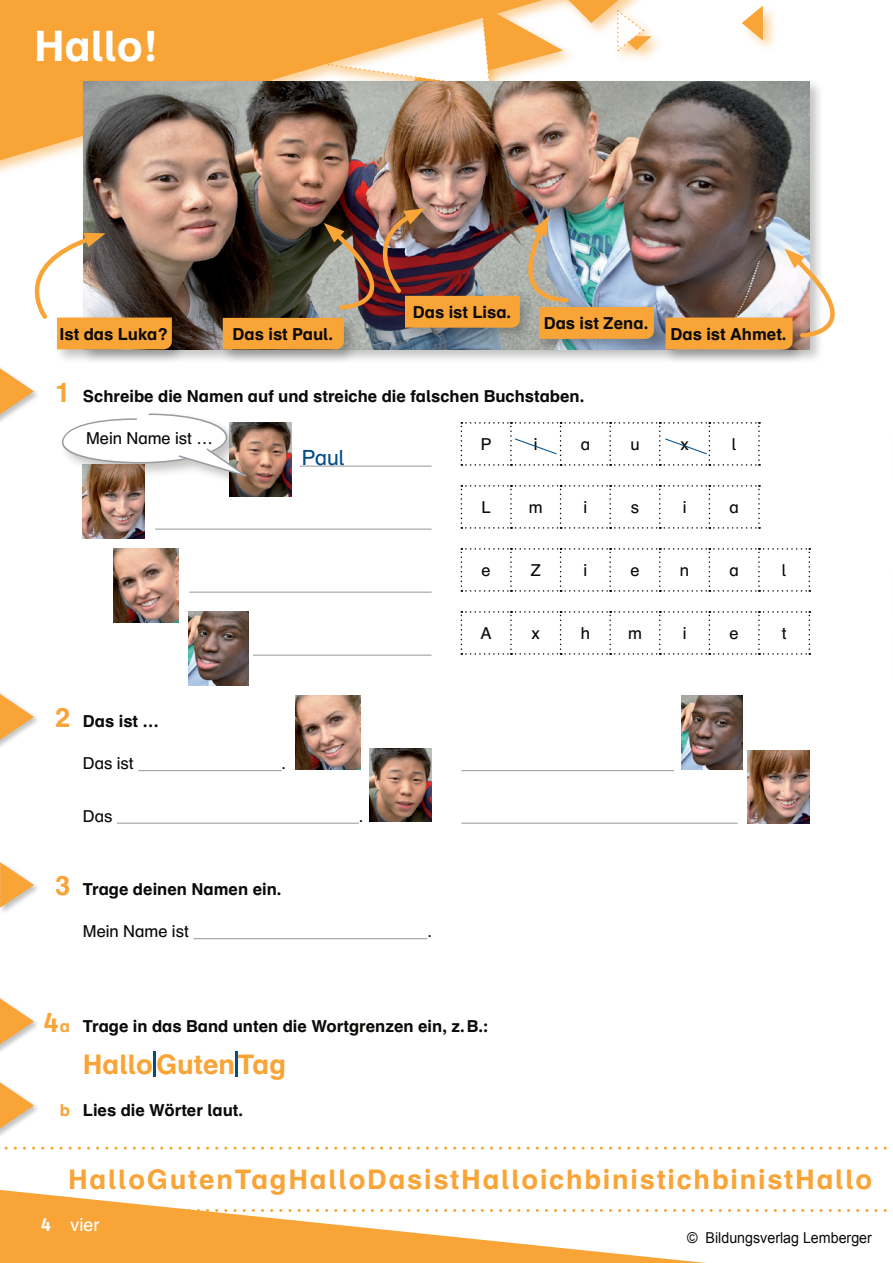
<style>
.page{position:relative;width:893px;height:1263px;background:#fff}
.page>*{position:absolute;margin:0;border:0;box-sizing:border-box;transform-origin:0 0}
.t1{font:700 42px "Schulbuch Nord OT";color:#fff}
.t2{font:700 27px "Schulbuch Nord OT";letter-spacing:.065em;color:#f9a437}
.t3{font:700 27px "Schulbuch Nord OT";color:#f9a437}
.t4{font:21px "Schulbuch Nord OT";color:#044e88}
.t5{font:18px "Schulbuch Nord OT";color:#fff}
.t6{font:700 18px "Schulbuch Nord OT";color:#fff}
.t7{font:700 16.5px "Schulbuch Nord OT";color:#0b0a08}
.t8{font:16.5px "Schulbuch Nord OT";color:#0b0a08}
.t9{font:700 16.5px "Schulbuch Nord OT";color:#f9a437}
.t10{font:15px "Arial";color:#0b0a08;scale:.95 1}
.s1{font-size:16.5px}
</style>
<div class="page">
<div style="left:0;top:0;width:328px;height:168px;background:#f9a437"></div>
<div style="left:615px;top:9px;width:42px;height:56px;background:#f9a437;opacity:.5"></div>
<svg style="left:328px;top:0;width:324px;height:78px"></svg>
<div style="left:740px;top:4px;width:38px;height:50px;background:#f9a437;opacity:.5"></div>
<svg style="left:742px;top:6px;width:21px;height:34px"></svg>
<svg style="left:4px;top:1147px;width:889px;height:3px"></svg>
<svg style="left:0;top:1190px;width:893px;height:73px"></svg>
<svg style="left:461px;top:485px;width:299px;height:44px"></svg>
<svg style="left:461px;top:548px;width:349px;height:44px"></svg>
<svg style="left:461px;top:611px;width:349px;height:44px"></svg>
<hr style="left:300px;top:466px;width:132px;height:1px;background:#93979c">
<hr style="left:155px;top:529px;width:277px;height:1px;background:#93979c">
<hr style="left:189px;top:592px;width:243px;height:1px;background:#93979c">
<hr style="left:253px;top:655px;width:179px;height:1px;background:#93979c">
<hr style="left:138px;top:770px;width:143px;height:1px;background:#93979c">
<hr style="left:461px;top:770px;width:213px;height:1px;background:#93979c">
<hr style="left:117px;top:823px;width:242px;height:1px;background:#93979c">
<hr style="left:461px;top:823px;width:277px;height:1px;background:#93979c">
<hr style="left:193px;top:938px;width:234px;height:1px;background:#93979c">
<hr style="left:153px;top:1051px;width:3px;height:25px;background:#044e88">
<hr style="left:235px;top:1051px;width:2px;height:25px;background:#044e88">
<svg style="left:0;top:368px;width:34px;height:46px"></svg>
<img style="left:230px;top:423px;width:62px;height:73px">
<img style="left:83px;top:491px;width:62px;height:47px">
<img style="left:114px;top:549px;width:65px;height:73px">
<img style="left:188px;top:612px;width:61px;height:73px">
<svg style="left:461px;top:422px;width:299px;height:44px"></svg>
<div style="left:59px;top:411px;width:201px;height:80px;background:#0b0a08;opacity:.25"></div>
<svg style="left:59px;top:413px;width:195px;height:67px"></svg>
<svg style="left:0;top:694px;width:34px;height:46px"></svg>
<img style="left:295px;top:696px;width:65px;height:73px">
<img style="left:369px;top:748px;width:62px;height:74px">
<img style="left:682px;top:696px;width:60px;height:73px">
<img style="left:747px;top:750px;width:62px;height:74px">
<div style="left:0;top:861px;width:41px;height:54px;background:#0b0a08;opacity:.25"></div>
<svg style="left:0;top:862px;width:34px;height:46px"></svg>
<svg style="left:0;top:998px;width:34px;height:46px"></svg>
<svg style="left:0;top:1082px;width:34px;height:46px"></svg>
<div style="left:80px;top:78px;width:745px;height:287px;background:#0b0a08;opacity:.25"></div>
<img style="left:83px;top:81px;width:726px;height:269px">
<div style="left:54px;top:314px;width:133px;height:51px;background:#0b0a08;opacity:.25"></div>
<svg style="left:34px;top:232px;width:138px;height:117px"></svg>
<div style="left:220px;top:315px;width:139px;height:49px;background:#0b0a08;opacity:.25"></div>
<div style="left:536px;top:304px;width:133px;height:50px;background:#0b0a08;opacity:.25"></div>
<div style="left:662px;top:314px;width:146px;height:51px;background:#0b0a08;opacity:.25"></div>
<img style="left:223px;top:208px;width:431px;height:141px">
<svg style="left:665px;top:248px;width:170px;height:101px"></svg>
<h1 class="t1" style="left:34px;top:19px;width:126px">Hallo!</h1>
<p class="t7" style="left:59px;top:323px;width:110px">Ist das Luka?</p>
<p class="t7" style="left:233px;top:323px;width:102px">Das ist Paul.</p>
<p class="t7" style="left:413px;top:301px;width:100px">Das ist Lisa.</p>
<p class="t7" style="left:544px;top:313px;width:106px">Das ist Zena.</p>
<h2 class="t2" style="left:55px;top:375px;width:17px">1</h2>
<p class="t7" style="left:83px;top:385px;width:503px">Schreibe die Namen auf und streiche die falschen Buchstaben.</p>
<p class="t7" style="left:670px;top:323px;width:118px">Das ist Ahmet.</p>
<p class="t8" style="left:86px;top:428px;width:128px">Mein Name ist …</p>
<p class="t4" style="left:302px;top:444px;width:44px">Paul</p>
<h2 class="t2" style="left:55px;top:700px;width:17px">2</h2>
<p class="t7" style="left:83px;top:711px;width:78px">Das ist …</p>
<p class="t8" style="left:83px;top:753px;width:52px">Das ist</p>
<p class="t8" style="left:281px;top:753px;width:6px">.</p>
<p class="t8" style="left:83px;top:806px;width:31px">Das</p>
<p class="t8" style="left:359px;top:806px;width:6px">.</p>
<h2 class="t2" style="left:55px;top:868px;width:17px">3</h2>
<p class="t7" style="left:83px;top:879px;width:200px">Trage deinen Namen ein.</p>
<p class="t8" style="left:83px;top:921px;width:107px">Mein Name ist</p>
<p class="t8" style="left:427px;top:921px;width:6px">.</p>
<p class="t8" style="left:481px;top:434px;width:12px">P</p>
<p class="t8" style="left:534px;top:434px;width:5px">i</p>
<p class="t8" style="left:581px;top:434px;width:11px">a</p>
<p class="t8" style="left:630px;top:434px;width:11px">u</p>
<p class="t8" style="left:680px;top:434px;width:10px">x</p>
<p class="t8" style="left:732px;top:434px;width:6px">l</p>
<p class="t8" style="left:481px;top:497px;width:11px">L</p>
<p class="t8" style="left:529px;top:497px;width:15px">m</p>
<p class="t8" style="left:583px;top:497px;width:5px">i</p>
<p class="t8" style="left:631px;top:497px;width:10px">s</p>
<p class="t8" style="left:683px;top:497px;width:5px">i</p>
<p class="t8" style="left:729px;top:497px;width:11px">a</p>
<p class="t8" style="left:482px;top:560px;width:11px">e</p>
<p class="t8" style="left:530px;top:560px;width:12px">Z</p>
<p class="t8" style="left:583px;top:560px;width:5px">i</p>
<p class="t8" style="left:630px;top:560px;width:11px">e</p>
<p class="t8" style="left:680px;top:560px;width:11px">n</p>
<p class="t8" style="left:729px;top:560px;width:11px">a</p>
<p class="t8" style="left:782px;top:560px;width:6px">l</p>
<p class="t8" style="left:481px;top:623px;width:13px">A</p>
<p class="t8" style="left:532px;top:623px;width:10px">x</p>
<p class="t8" style="left:581px;top:623px;width:11px">h</p>
<p class="t8" style="left:628px;top:623px;width:15px">m</p>
<p class="t8" style="left:683px;top:623px;width:5px">i</p>
<p class="t8" style="left:730px;top:623px;width:11px">e</p>
<p class="t8" style="left:782px;top:623px;width:6px">t</p>
<h2 class="t2" style="left:44px;top:1005px;width:28px">4<span class="s1">a</span></h2>
<p class="t9" style="left:60px;top:1099px;width:12px">b</p>
<p class="t7" style="left:83px;top:1015px;width:407px">Trage in das Band unten die Wortgrenzen ein, z.B.:</p>
<h2 class="t3" style="left:83px;top:1047px;width:205px">HalloGutenTag</h2>
<p class="t7" style="left:83px;top:1099px;width:162px">Lies die Wörter laut.</p>
<p class="t6" style="left:41px;top:1213px;width:12px">4</p>
<h2 class="t2" style="left:68px;top:1162px;width:806px">HalloGutenTagHalloDasistHalloichbinistichbinistHallo</h2>
<p class="t5" style="left:70px;top:1214px;width:31px">vier</p>
<p class="t10" style="left:687px;top:1228px;width:196px">© Bildungsverlag Lemberger</p>
</div>
